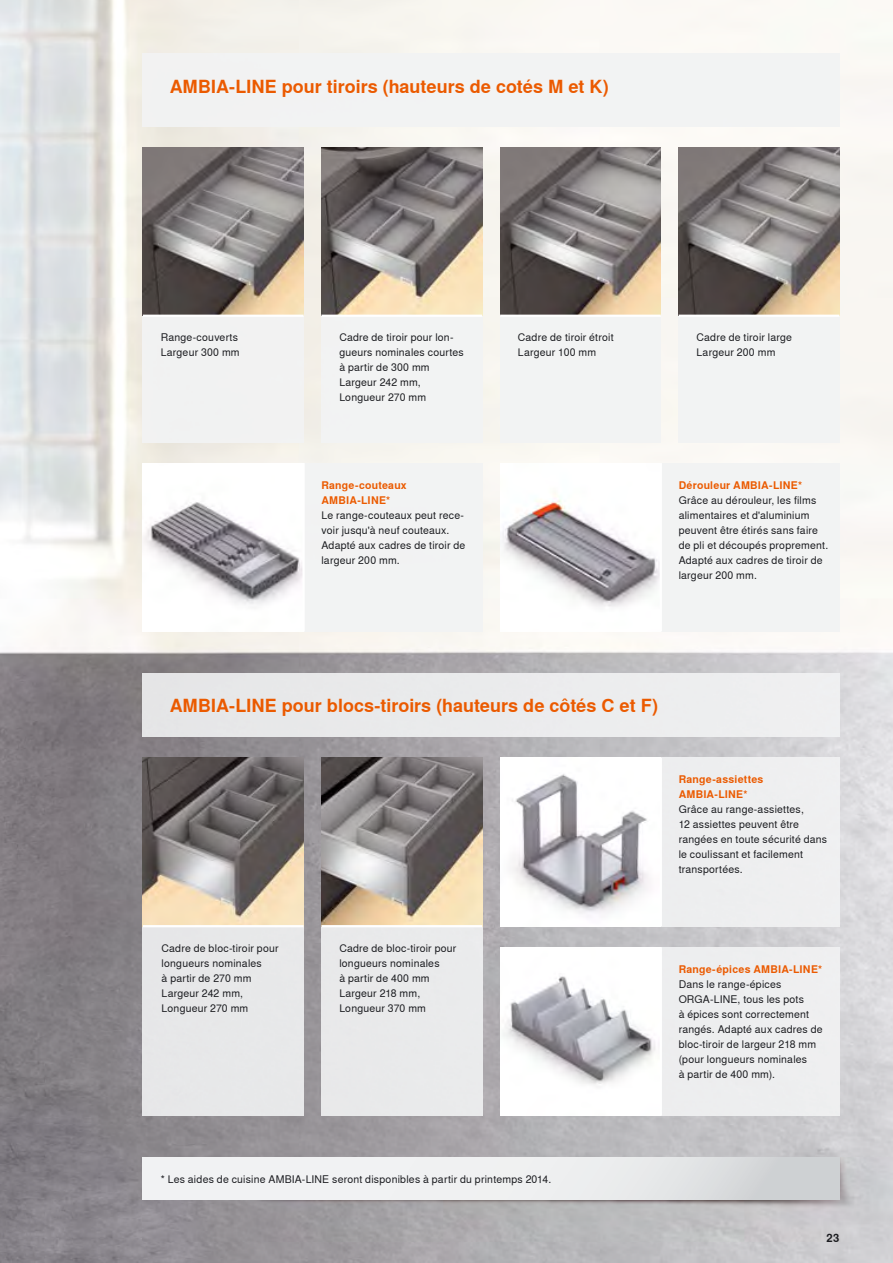
<style>
.page{position:relative;width:893px;height:1263px;background:#fff}
.page>*{position:absolute;margin:0;border:0;box-sizing:border-box;transform-origin:0 0}
.t1{font:700 18px "Nimbus Sans Global";color:#eb5a00}
.t2{font:700 11.25px "Nimbus Sans Global";color:#1b1c20}
.t3{font:10.5px/15px "Nimbus Sans Global";letter-spacing:.02em;color:#1b1c20}
.t4{font:700 10.5px/15px "Nimbus Sans Global";letter-spacing:.02em;color:#eb5a00}
</style>
<div class="page">
<img style="left:0;top:0;width:893px;height:1263px">
<img style="left:143px;top:147px;width:161px;height:295px">
<img style="left:500px;top:147px;width:161px;height:295px">
<img style="left:143px;top:463px;width:339px;height:168px">
<img style="left:500px;top:463px;width:339px;height:168px">
<img style="left:500px;top:758px;width:339px;height:168px">
<img style="left:500px;top:947px;width:339px;height:169px">
<img style="left:679px;top:147px;width:160px;height:295px">
<img style="left:143px;top:758px;width:161px;height:358px">
<img style="left:321px;top:758px;width:161px;height:358px">
<img style="left:321px;top:147px;width:161px;height:295px">
<img style="left:143px;top:1158px;width:750px;height:84px">
<div style="left:143px;top:1158px;width:696px;height:42px;background:linear-gradient(to right,#fafbfb,#d8dadb)"></div>
<div style="left:143px;top:54px;width:696px;height:72px;background:#f2f3f3"></div>
<div style="left:143px;top:674px;width:696px;height:63px;background:#eaebec"></div>
<hr style="left:679px;top:315px;width:160px;height:2px;background:#fff">
<hr style="left:143px;top:315px;width:161px;height:2px;background:#fff">
<hr style="left:321px;top:315px;width:161px;height:2px;background:#fff">
<hr style="left:500px;top:315px;width:161px;height:2px;background:#fff">
<hr style="left:302px;top:463px;width:3px;height:168px;background:#fff">
<hr style="left:660px;top:463px;width:2px;height:168px;background:#fff">
<hr style="left:660px;top:947px;width:2px;height:169px;background:#fff">
<hr style="left:660px;top:758px;width:2px;height:168px;background:#fff">
<hr style="left:143px;top:925px;width:161px;height:2px;background:#fff">
<hr style="left:321px;top:925px;width:161px;height:2px;background:#fff">
<h1 class="t1" style="left:170px;top:76px;width:441px">AMBIA-LINE pour tiroirs (hauteurs de cotés M et K)</h1>
<p class="t3" style="left:161px;top:330px;width:80px">Range-couverts<br>Largeur 300 mm</p>
<p class="t3" style="left:339px;top:330px;width:126px">Cadre de tiroir pour lon&shy;gueurs nominales courtes à partir de 300 mm<br>Largeur 242 mm,<br>Longueur 270 mm</p>
<p class="t4" style="left:321px;top:477px;width:87px">Range-couteaux<br>AMBIA-LINE*</p>
<p class="t3" style="left:321px;top:507px;width:145px">Le range-couteaux peut rece&shy;voir jusqu'à neuf couteaux.<br>Adapté aux cadres de tiroir de largeur 200 mm.</p>
<p class="t3" style="left:518px;top:330px;width:97px">Cadre de tiroir étroit<br>Largeur 100 mm</p>
<p class="t3" style="left:696px;top:330px;width:97px">Cadre de tiroir large<br>Largeur 200 mm</p>
<p class="t4" style="left:679px;top:477px;width:125px">Dérouleur AMBIA-LINE*</p>
<p class="t3" style="left:679px;top:492px;width:151px">Grâce au dérouleur, les films alimentaires et d'aluminium peuvent être étirés sans faire de pli et découpés proprement.<br>Adapté aux cadres de tiroir de largeur 200 mm.</p>
<h1 class="t1" style="left:170px;top:694px;width:490px">AMBIA-LINE pour blocs-tiroirs (hauteurs de côtés C et F)</h1>
<p class="t4" style="left:679px;top:772px;width:86px">Range-assiettes<br>AMBIA-LINE*</p>
<p class="t3" style="left:679px;top:802px;width:150px">Grâce au range-assiettes,<br>12 assiettes peuvent être rangées en toute sécurité dans le coulissant et facilement transportées.</p>
<p class="t3" style="left:162px;top:940px;width:119px">Cadre de bloc-tiroir pour longueurs nominales<br>à partir de 270 mm<br>Largeur 242 mm,<br>Longueur 270 mm</p>
<p class="t3" style="left:339px;top:940px;width:119px">Cadre de bloc-tiroir pour longueurs nominales<br>à partir de 400 mm<br>Largeur 218 mm,<br>Longueur 370 mm</p>
<p class="t4" style="left:679px;top:961px;width:145px">Range-épices AMBIA-LINE*</p>
<p class="t3" style="left:679px;top:976px;width:145px">Dans le range-épices<br>ORGA-LINE, tous les pots<br>à épices sont correctement rangés. Adapté aux cadres de bloc-tiroir de largeur 218 mm (pour longueurs nominales<br>à partir de 400 mm).</p>
<p class="t3" style="left:161px;top:1172px;width:392px">* Les aides de cuisine AMBIA-LINE seront disponibles à partir du printemps 2014.</p>
<p class="t2" style="left:827px;top:1231px;width:14px">23</p>
</div>
